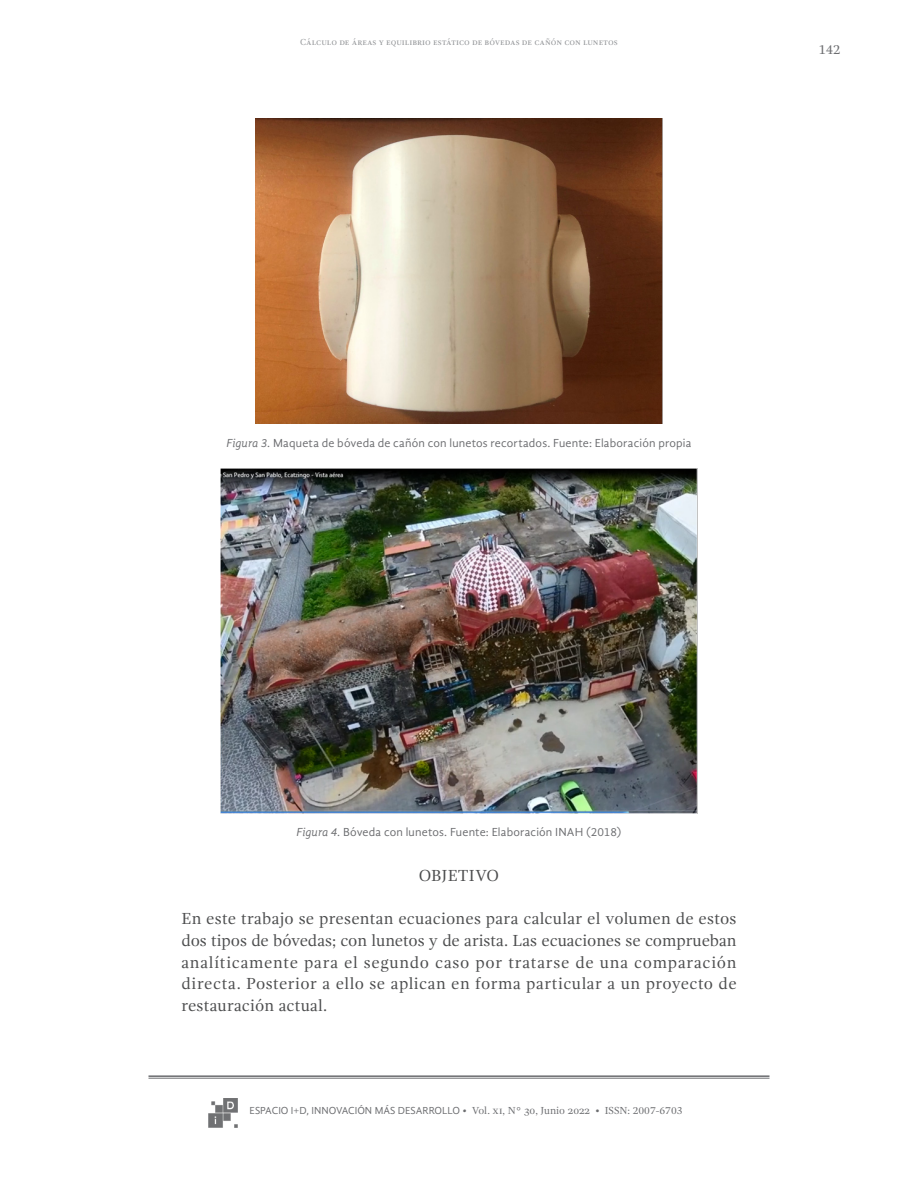
<style>
.page{position:relative;width:918px;height:1188px;background:#fff}
.page>*{position:absolute;margin:0;border:0;box-sizing:border-box;transform-origin:0 0}
.Párrafo_p{font:16.5px/21.8px "Gandhi Serif";letter-spacing:.015em;color:#4b4c4d;text-align:justify}
.Título{font:16.5px "Gandhi Serif";letter-spacing:.015em;color:#4b4c4d}
.t1{font:13.5px "Gandhi Serif";color:#6c6d70}
.pie_de_foto{font:12px "Gandhi Sans";letter-spacing:.015em;color:#6c6d70}
.t2{font:10.5px "Gandhi Serif";color:#6c6d70}
.t3{font:9px "Gandhi Serif";color:#939598}
.s1{font-style:italic}
.s2{font-family:"Gandhi Sans"}
</style>
<div class="page">
<hr style="left:148px;top:1075px;width:622px;height:2px;background:#6c6d70">
<hr style="left:148px;top:1078px;width:622px;height:1px;background:#6c6d70">
<img style="left:208px;top:1098px;width:30px;height:29px">
<img style="left:255px;top:119px;width:408px;height:305px">
<img style="left:220px;top:468px;width:478px;height:345px">
<p class="t3" style="left:300px;top:37px;width:319px">Cálculo de áreas y equilibrio estático de bóvedas de cañón con lunetos</p>
<p class="t1" style="left:818px;top:42px;width:24px">142</p>
<p class="pie_de_foto" style="left:226px;top:436px;width:467px"><span class="s1">Figura 3.</span> Maqueta de bóveda de cañón con lunetos recortados. Fuente: Elaboración propia</p>
<p class="pie_de_foto" style="left:296px;top:825px;width:327px"><span class="s1">Figura 4.</span> Bóveda con lunetos. Fuente: Elaboración INAH (2018)</p>
<p class="Título" style="left:419px;top:866px;width:82px">OBJETIVO</p>
<p class="Párrafo_p" style="left:181px;top:908px;width:557px">En este trabajo se presentan ecuaciones para calcular el volumen de estos dos tipos de bóvedas; con lunetos y de arista. Las ecuaciones se comprueban analíticamente para el segundo caso por tratarse de una comparación directa. Posterior a ello se aplican en forma particular a un proyecto de restauración actual.</p>
<p class="t2" style="left:250px;top:1105px;width:435px"><span class="s2">ESPACIO I+D, INNOVACIÓN MÁS DESARROLLO</span> <span class="s1">•</span> Vol. xi, N° 30, Junio 2022 • ISSN: 2007-6703</p>
</div>
